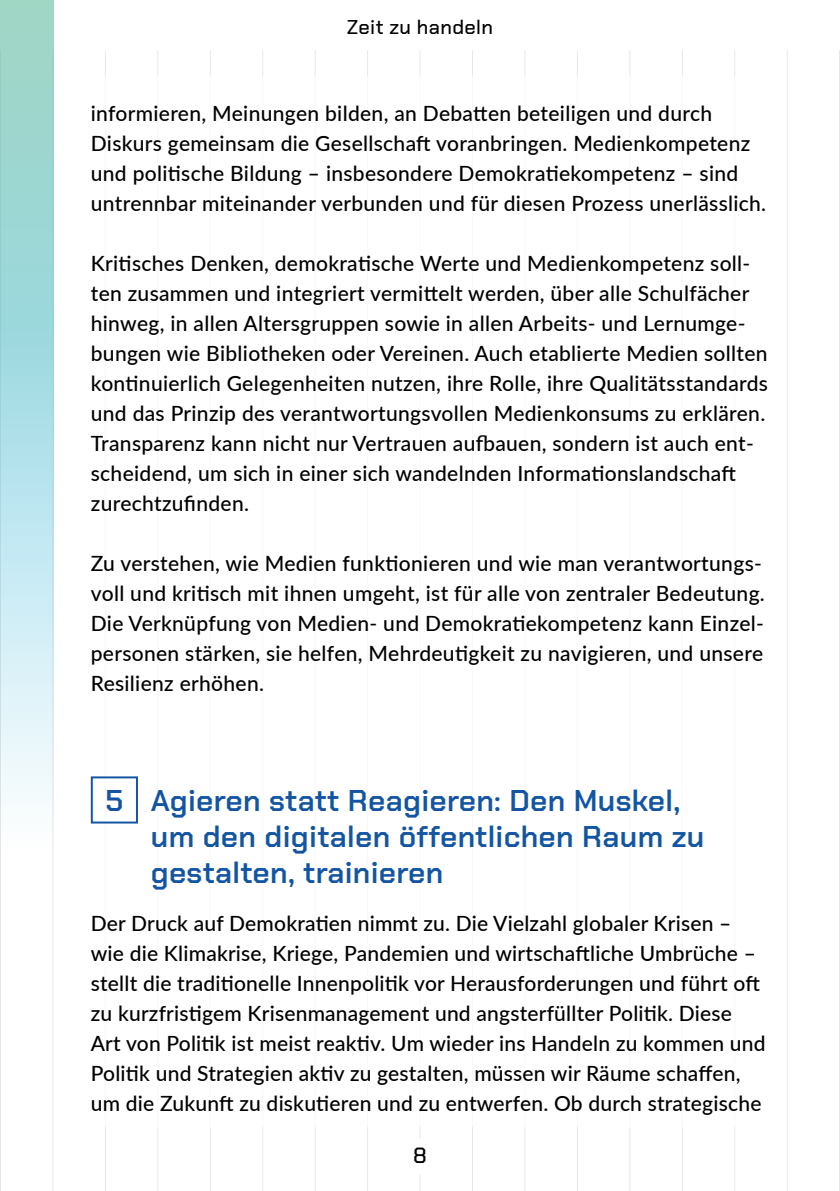
<style>
.page{position:relative;width:840px;height:1191px;background:#fff}
.page>*{position:absolute;margin:0;border:0;box-sizing:border-box;transform-origin:0 0}
.t1{font:600 30px/36px "Chakra Petch";letter-spacing:.01em;color:#1355a3}
.t2{font:500 22px "Chakra Petch";color:#000}
.t3{font:500 21px/30px "Lato";letter-spacing:.015em;color:#000}
.t4{font:500 20px "Chakra Petch";letter-spacing:.02em;color:#000}
</style>
<div class="page">
<hr style="left:105px;top:0;width:1px;height:1191px;background:#000">
<hr style="left:839px;top:0;width:1px;height:1191px;background:#000">
<hr style="left:838px;top:0;width:1px;height:1191px;background:#000">
<hr style="left:786px;top:0;width:1px;height:1191px;background:#000">
<hr style="left:733px;top:0;width:1px;height:1191px;background:#000">
<hr style="left:471px;top:0;width:1px;height:1191px;background:#000">
<hr style="left:419px;top:0;width:1px;height:1191px;background:#000">
<hr style="left:314px;top:0;width:1px;height:1191px;background:#000">
<hr style="left:576px;top:0;width:1px;height:1191px;background:#000">
<hr style="left:629px;top:0;width:1px;height:1191px;background:#000">
<hr style="left:681px;top:0;width:1px;height:1191px;background:#000">
<hr style="left:524px;top:0;width:1px;height:1191px;background:#000">
<hr style="left:367px;top:0;width:1px;height:1191px;background:#000">
<hr style="left:210px;top:0;width:1px;height:1191px;background:#000">
<hr style="left:157px;top:0;width:1px;height:1191px;background:#000">
<hr style="left:262px;top:0;width:1px;height:1191px;background:#000">
<hr style="left:52px;top:0;width:1px;height:1191px;background:#000">
<hr style="left:0;top:0;width:1px;height:1191px;background:#000">
<div style="left:90px;top:76px;width:681px;height:1050px;background:#fff"></div>
<div style="left:0;top:0;width:839px;height:50px;background:#fff"></div>
<div style="left:401px;top:1138px;width:37px;height:36px;background:#fff;border-radius:50%"></div>
<svg style="left:0;top:0;width:54px;height:871px;background:#bbe3e5"></svg>
<div style="left:91px;top:776px;width:47px;height:47px;border:2px solid #1355a3"></div>
<p class="t4" style="left:347px;top:15px;width:147px">Zeit zu handeln</p>
<p class="t3" style="left:91px;top:97px;width:676px">informieren, Meinungen bilden, an Debatten beteiligen und durch Diskurs gemeinsam die Gesellschaft voranbringen. Medienkompetenz und politische Bildung – insbesondere Demokratiekompetenz – sind untrennbar miteinander verbunden und für diesen Prozess unerlässlich.</p>
<p class="t3" style="left:91px;top:247px;width:678px">Kritisches Denken, demokratische Werte und Medienkompetenz soll&shy;ten zusammen und integriert vermittelt werden, über alle Schulfächer hinweg, in allen Altersgruppen sowie in allen Arbeits- und Lernumge&shy;bungen wie Bibliotheken oder Vereinen. Auch etablierte Medien sollten kontinuierlich Gelegenheiten nutzen, ihre Rolle, ihre Qualitätsstandards und das Prinzip des verantwortungsvollen Medienkonsums zu erklären.<br>Transparenz kann nicht nur Vertrauen aufbauen, sondern ist auch ent&shy;scheidend, um sich in einer sich wandelnden Informationslandschaft zurechtzufinden.</p>
<p class="t3" style="left:91px;top:547px;width:675px">Zu verstehen, wie Medien funktionieren und wie man verantwortungs&shy;voll und kritisch mit ihnen umgeht, ist für alle von zentraler Bedeutung.<br>Die Verknüpfung von Medien- und Demokratiekompetenz kann Einzel&shy;personen stärken, sie helfen, Mehrdeutigkeit zu navigieren, und unsere Resilienz erhöhen.</p>
<h1 class="t1" style="left:151px;top:782px;width:554px">Agieren statt Reagieren: Den Muskel, um den digitalen öffentlichen Raum zu gestalten, trainieren</h1>
<p class="t3" style="left:91px;top:907px;width:675px">Der Druck auf Demokratien nimmt zu. Die Vielzahl globaler Krisen – wie die Klimakrise, Kriege, Pandemien und wirtschaftliche Umbrüche – stellt die traditionelle Innenpolitik vor Herausforderungen und führt oft zu kurzfristigem Krisenmanagement und angsterfüllter Politik. Diese Art von Politik ist meist reaktiv. Um wieder ins Handeln zu kommen und Politik und Strategien aktiv zu gestalten, müssen wir Räume schaffen, um die Zukunft zu diskutieren und zu entwerfen. Ob durch strategische</p>
<h1 class="t1" style="left:105px;top:782px;width:19px">5</h1>
<p class="t2" style="left:413px;top:1142px;width:15px">8</p>
</div>
